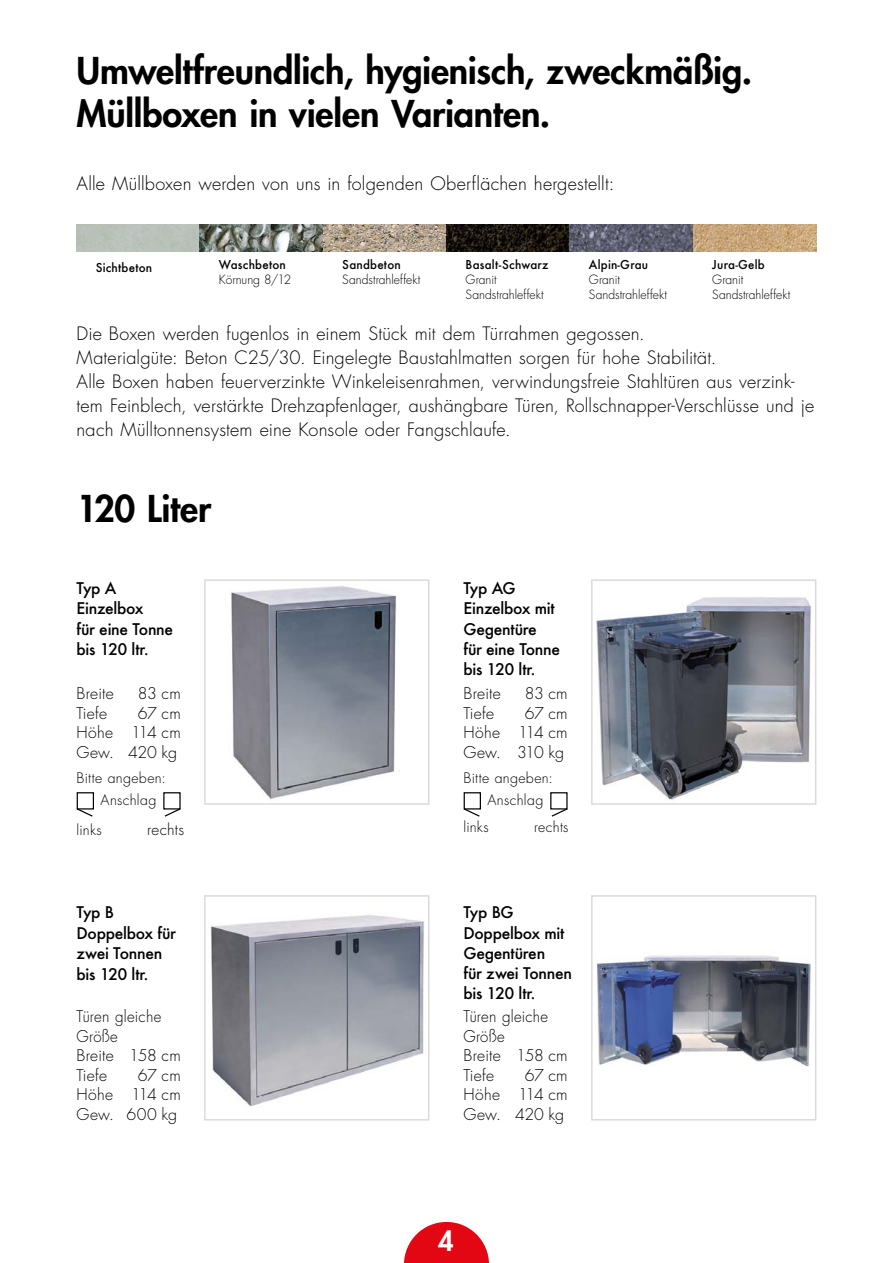
<style>
.page{position:relative;width:893px;height:1263px;background:#fff}
.page>*{position:absolute;margin:0;border:0;box-sizing:border-box;transform-origin:0 0}
.t1{font:800 36px/43.2px "Futura";letter-spacing:-.01em;color:#000}
.t2{font:800 27px "Futura";color:#fff}
.t3{font:300 18px/24px "Futura";letter-spacing:.01em;color:#000}
.t4{font:500 17.7px/20.2px "Futura";letter-spacing:-.015em;color:#000}
.t5{font:300 15.75px/19.5px "Futura";letter-spacing:.01em;color:#000;text-align:justify}
.t6{font:300 15.75px/19.5px "Futura";letter-spacing:.01em;color:#000;scale:.95 1}
.t7{font:300 15.3px "Futura";letter-spacing:.015em;color:#000}
.t8{font:300 14.1px/22.8px "Futura";letter-spacing:.02em;color:#000}
.t9{font:500 13.5px "Futura";letter-spacing:.015em;color:#000}
.t10{font:300 12.45px/15px "Futura";color:#000}
.s1{font-size:18px}
</style>
<div class="page">
<img style="left:210px;top:915px;width:214px;height:192px">
<div style="left:204px;top:895px;width:225px;height:225px;border:2px solid #dadada"></div>
<img style="left:597px;top:955px;width:214px;height:112px">
<div style="left:591px;top:895px;width:225px;height:225px;border:2px solid #dadada"></div>
<svg style="left:404px;top:1222px;width:85px;height:41px"></svg>
<img style="left:596px;top:597px;width:217px;height:203px">
<div style="left:591px;top:579px;width:225px;height:226px;border:2px solid #dadada"></div>
<img style="left:231px;top:585px;width:169px;height:214px">
<div style="left:204px;top:579px;width:225px;height:226px;border:2px solid #dadada"></div>
<div style="left:77px;top:792px;width:17px;height:17px;border:1px solid #000"></div>
<svg style="left:76px;top:807px;width:18px;height:10px"></svg>
<div style="left:163px;top:792px;width:18px;height:17px;border:1px solid #000"></div>
<svg style="left:163px;top:807px;width:18px;height:10px"></svg>
<div style="left:464px;top:792px;width:17px;height:17px;border:1px solid #000"></div>
<svg style="left:463px;top:807px;width:18px;height:10px"></svg>
<div style="left:550px;top:792px;width:18px;height:17px;border:1px solid #000"></div>
<svg style="left:550px;top:807px;width:18px;height:10px"></svg>
<img style="left:77px;top:224px;width:739px;height:28px">
<h1 class="t1" style="left:77px;top:48px;width:677px">Umweltfreundlich, hygienisch, zweckmäßig.<br>Müllboxen in vielen Varianten.</h1>
<p class="t3" style="left:77px;top:171px;width:539px">Alle Müllboxen werden von uns in folgenden Oberflächen hergestellt:</p>
<p class="t9" style="left:96px;top:259px;width:58px">Sichtbeton</p>
<p class="t9" style="left:219px;top:257px;width:68px">Waschbeton</p>
<p class="t10" style="left:219px;top:272px;width:74px">Körnung 8/12</p>
<p class="t9" style="left:342px;top:257px;width:60px">Sandbeton</p>
<p class="t10" style="left:342px;top:272px;width:79px">Sandstrahleffekt</p>
<p class="t9" style="left:466px;top:257px;width:84px">Basalt-Schwarz</p>
<p class="t10" style="left:466px;top:272px;width:79px">Granit<br>Sandstrahleffekt</p>
<p class="t9" style="left:589px;top:257px;width:61px">Alpin-Grau</p>
<p class="t10" style="left:589px;top:272px;width:79px">Granit<br>Sandstrahleffekt</p>
<p class="t9" style="left:712px;top:257px;width:54px">Jura-Gelb</p>
<p class="t10" style="left:712px;top:272px;width:79px">Granit<br>Sandstrahleffekt</p>
<p class="t3" style="left:77px;top:321px;width:739px">Die Boxen werden fugenlos in einem Stück mit dem Türrahmen gegossen.<br>Materialgüte: Beton C25/30. Eingelegte Baustahlmatten sorgen für hohe Stabilität.<br>Alle Boxen haben feuerverzinkte Winkeleisenrahmen, verwindungsfreie Stahltüren aus verzink&shy;tem Feinblech, verstärkte Drehzapfenlager, aushängbare Türen, Rollschnapper-Verschlüsse und je nach Mülltonnensystem eine Konsole oder Fangschlaufe.</p>
<h1 class="t1" style="left:77px;top:486px;width:136px">120 Liter</h1>
<p class="t4" style="left:77px;top:578px;width:98px">Typ A<br>Einzelbox<br>für eine Tonne bis 120 ltr.</p>
<p class="t5" style="left:77px;top:684px;width:39px">Breite</p>
<p class="t5" style="left:138px;top:684px;width:44px">83 cm</p>
<p class="t5" style="left:77px;top:703px;width:32px">Tiefe</p>
<p class="t5" style="left:77px;top:703px;width:106px;text-indent:61px">67 cm Höhe 114 cm Gew. 420 kg</p>
<p class="t8" style="left:101px;top:766px;width:67px;text-indent:-24px">Bitte angeben:<br>Anschlag</p>
<p class="t8" style="left:77px;top:818px;width:27px">links</p>
<p class="t7" style="left:147px;top:819px;width:39px">rechts</p>
<p class="t4" style="left:77px;top:902px;width:101px">Typ B<br>Doppelbox für zwei Tonnen bis 120 ltr<span class="s1">.</span></p>
<p class="t6" style="left:77px;top:1007px;width:111px">Türen gleiche<br>Größe<br>Breite 158 cm<br>Tiefe</p>
<p class="t5" style="left:77px;top:1066px;width:106px;text-indent:61px">67 cm Höhe 114 cm Gew. 600 kg</p>
<p class="t4" style="left:463px;top:578px;width:98px">Typ AG<br>Einzelbox mit<br>Gegentüre<br>für eine Tonne bis 120 ltr.</p>
<p class="t5" style="left:463px;top:684px;width:39px">Breite</p>
<p class="t5" style="left:525px;top:684px;width:44px">83 cm</p>
<p class="t5" style="left:463px;top:703px;width:32px">Tiefe</p>
<p class="t5" style="left:463px;top:703px;width:106px;text-indent:61px">67 cm Höhe 114 cm Gew. 310 kg</p>
<p class="t8" style="left:488px;top:766px;width:67px;text-indent:-24px">Bitte angeben:<br>Anschlag</p>
<p class="t8" style="left:463px;top:816px;width:27px">links</p>
<p class="t8" style="left:534px;top:816px;width:36px">rechts</p>
<p class="t4" style="left:463px;top:902px;width:110px">Typ BG<br>Doppelbox mit<br>Gegentüren<br>für zwei Tonnen bis 120 ltr.</p>
<p class="t6" style="left:463px;top:1007px;width:111px">Türen gleiche<br>Größe<br>Breite 158 cm<br>Tiefe</p>
<p class="t5" style="left:463px;top:1066px;width:106px;text-indent:61px">67 cm Höhe 114 cm Gew. 420 kg</p>
<h2 class="t2" style="left:438px;top:1223px;width:17px">4</h2>
</div>
